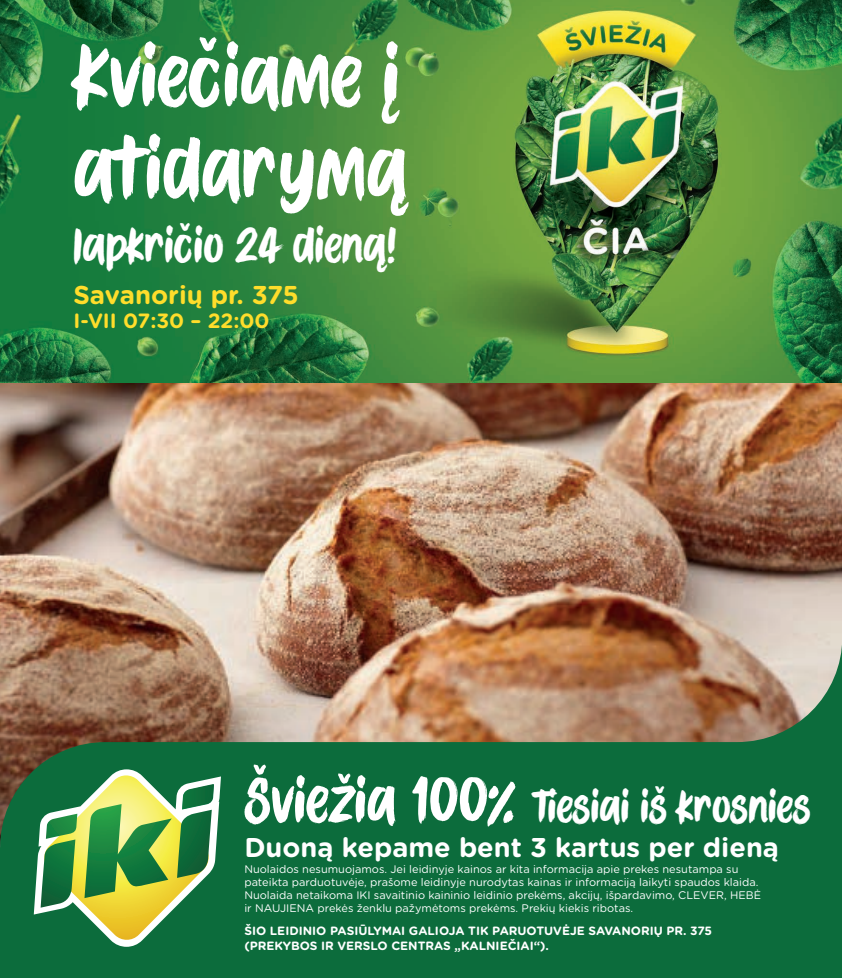
<style>
.page{position:relative;width:842px;height:978px;background:#fff}
.page>*{position:absolute;margin:0;border:0;box-sizing:border-box;transform-origin:0 0}
.t1{font:77px/92.4px "IKI Hand Craft";color:#fff}
.t2{font:44px "IKI Hand Craft";color:#fff}
.t3{font:40.4px "IKI Hand Craft";color:#fff}
.t4{font:700 27.1px "Gotham Rounded";color:#fff}
.t5{font:700 25.8px "Gotham Rounded";color:#ffdd2b}
.t6{font:700 20.6px "Gotham Rounded";color:#ffdd2b}
.t7{font:700 12px/14.4px "Gotham Rounded";color:#fff}
.t8{font:11px/13.2px "Gotham Rounded";color:#fff}
.s1{font-size:56px}
</style>
<div class="page">
<img style="left:0;top:383px;width:842px;height:240px">
<svg style="left:0;top:623px;width:842px;height:355px;background:#49754c"></svg>
<img style="left:0;top:0;width:842px;height:383px">
<svg style="left:34px;top:769px;width:187px;height:178px;fill:#0c6c3c"></svg>
<svg style="left:41px;top:775px;width:173px;height:166px;background:#71a559"></svg>
<h1 class="t1" style="left:73px;top:31px;width:335px">Kviečiame į atidarymą</h1>
<h2 class="t2" style="left:73px;top:220px;width:325px">lapkričio 24 dieną!</h2>
<h3 class="t5" style="left:73px;top:276px;width:227px">Savanorių pr. 375</h3>
<h3 class="t6" style="left:73px;top:306px;width:198px">I-VII 07:30 – 22:00</h3>
<h3 class="t3" style="left:244px;top:783px;width:568px"><span class="s1">Šviežia 100%</span> Tiesiai iš krosnies</h3>
<h3 class="t4" style="left:244px;top:828px;width:536px">Duoną kepame bent 3 kartus per dieną</h3>
<p class="t8" style="left:244px;top:862px;width:518px">Nuolaidos nesumuojamos. Jei leidinyje kainos ar kita informacija apie prekes nesutampa su pateikta parduotuvėje, prašome leidinyje nurodytas kainas ir informaciją laikyti spaudos klaida.<br>Nuolaida netaikoma IKI savaitinio kaininio leidinio prekėms, akcijų, išpardavimo, CLEVER, HEBĖ ir NAUJIENA prekės ženklu pažymėtoms prekėms. Prekių kiekis ribotas.</p>
<p class="t7" style="left:244px;top:923px;width:469px">ŠIO LEIDINIO PASIŪLYMAI GALIOJA TIK PARUOTUVĖJE SAVANORIŲ PR. 375 (PREKYBOS IR VERSLO CENTRAS „KALNIEČIAI“).</p>
</div>
